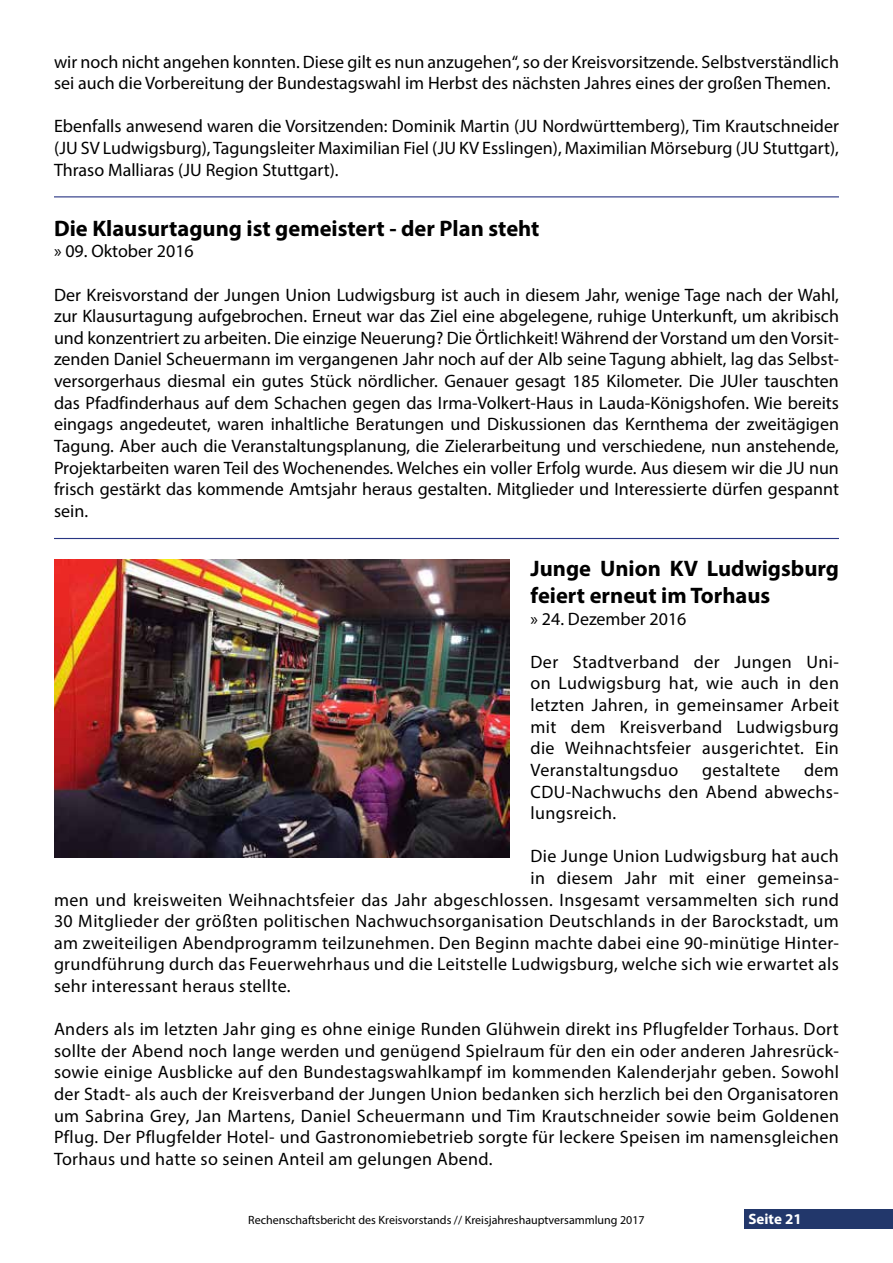
<style>
.page{position:relative;width:893px;height:1263px;background:#fff}
.page>*{position:absolute;margin:0;border:0;box-sizing:border-box;transform-origin:0 0}
.t1{font:700 22.5px/27px "Myriad Pro";color:#000}
.t2{font:18px/21.6px "Myriad Pro";letter-spacing:.02em;color:#000;text-align:justify}
.t3{font:18px/21.6px "Myriad Pro";color:#000}
.t4{font:700 15px "Myriad Pro";color:#fff}
.t5{font:12px "Myriad Pro";color:#000}
</style>
<div class="page">
<div style="left:744px;top:1209px;width:149px;height:19px;background:#22376b"></div>
<img style="left:54px;top:559px;width:455px;height:299px">
<hr style="left:54px;top:538px;width:785px;height:1px;background:#283583">
<hr style="left:54px;top:196px;width:785px;height:1px;background:#283583">
<p class="t3" style="left:54px;top:50px;width:786px">wir noch nicht angehen konnten. Diese gilt es nun anzugehen“, so der Kreisvorsitzende. Selbstverständlich sei auch die Vorbereitung der Bundestagswahl im Herbst des nächsten Jahres eines der großen Themen.</p>
<p class="t2" style="left:54px;top:115px;width:786px">Ebenfalls anwesend waren die Vorsitzenden: Dominik Martin (JU Nordwürttemberg), Tim Krautschneider (JU SV Ludwigsburg), Tagungsleiter Maximilian Fiel (JU KV Esslingen), Maximilian Mörseburg (JU Stuttgart), Thraso Malliaras (JU Region Stuttgart).</p>
<p class="t1" style="left:54px;top:214px;width:487px">Die Klausurtagung ist gemeistert - der Plan steht</p>
<p class="t3" style="left:54px;top:240px;width:141px">» 09. Oktober 2016</p>
<p class="t2" style="left:54px;top:284px;width:786px">Der Kreisvorstand der Jungen Union Ludwigsburg ist auch in diesem Jahr, wenige Tage nach der Wahl, zur Klausurtagung aufgebrochen. Erneut war das Ziel eine abgelegene, ruhige Unterkunft, um akribisch und konzentriert zu arbeiten. Die einzige Neuerung? Die Örtlichkeit! Während der Vorstand um den Vorsit&shy;zenden Daniel Scheuermann im vergangenen Jahr noch auf der Alb seine Tagung abhielt, lag das Selbst&shy;versorgerhaus diesmal ein gutes Stück nördlicher. Genauer gesagt 185 Kilometer. Die JUler tauschten das Pfadfinderhaus auf dem Schachen gegen das Irma-Volkert-Haus in Lauda-Königshofen. Wie bereits eingags angedeutet, waren inhaltliche Beratungen und Diskussionen das Kernthema der zweitägigen Tagung. Aber auch die Veranstaltungsplanung, die Zielerarbeitung und verschiedene, nun anstehende, Projektarbeiten waren Teil des Wochenendes. Welches ein voller Erfolg wurde. Aus diesem wir die JU nun frisch gestärkt das kommende Amtsjahr heraus gestalten. Mitglieder und Interessierte dürfen gespannt sein.</p>
<p class="t1" style="left:531px;top:554px;width:310px">Junge Union KV Ludwigsburg feiert erneut im Torhaus</p>
<p class="t3" style="left:531px;top:607px;width:157px">» 24. Dezember 2016</p>
<p class="t2" style="left:531px;top:651px;width:310px">Der Stadtverband der Jungen Uni&shy;on Ludwigsburg hat, wie auch in den letzten Jahren, in gemeinsamer Arbeit mit dem Kreisverband Ludwigsburg die Weihnachtsfeier ausgerichtet. Ein Veranstaltungsduo</p>
<p class="t2" style="left:531px;top:759px;width:310px;text-indent:273px">dem CDU-Nachwuchs den Abend abwechs&shy;lungsreich.</p>
<p class="t2" style="left:531px;top:845px;width:310px">Die Junge Union Ludwigsburg hat auch</p>
<p class="t2" style="left:531px;top:867px;width:310px">in diesem Jahr mit einer gemeinsa-</p>
<p class="t2" style="left:54px;top:888px;width:786px">men und kreisweiten Weihnachtsfeier das Jahr abgeschlossen. Insgesamt versammelten sich rund</p>
<p class="t2" style="left:54px;top:910px;width:786px">30 Mitglieder der größten politischen Nachwuchsorganisation Deutschlands in der Barockstadt, um</p>
<p class="t2" style="left:54px;top:931px;width:786px">am zweiteiligen Abendprogramm teilzunehmen. Den Beginn machte dabei eine 90-minütige Hinter-</p>
<p class="t2" style="left:54px;top:953px;width:786px">grundführung durch das Feuerwehrhaus und die Leitstelle Ludwigsburg, welche sich wie erwartet als</p>
<p class="t2" style="left:54px;top:975px;width:238px">sehr interessant heraus stellte.</p>
<p class="t2" style="left:54px;top:1018px;width:786px">Anders als im letzten Jahr ging es ohne einige Runden Glühwein direkt ins Pflugfelder Torhaus. Dort sollte der Abend noch lange werden und genügend Spielraum für den ein oder anderen Jahresrück&shy;sowie einige Ausblicke auf den Bundestagswahlkampf im kommenden Kalenderjahr geben. Sowohl der Stadt- als auch der Kreisverband der Jungen Union bedanken sich herzlich bei den Organisatoren um Sabrina Grey, Jan Martens, Daniel Scheuermann und Tim Krautschneider sowie beim Goldenen Pflug. Der Pflugfelder Hotel- und Gastronomiebetrieb sorgte für leckere Speisen im namensgleichen Torhaus und hatte so seinen Anteil am gelungen Abend.</p>
<p class="t2" style="left:702px;top:759px;width:80px">gestaltete</p>
<p class="t5" style="left:248px;top:1212px;width:398px">Rechenschaftsbericht des Kreisvorstands // Kreisjahreshauptversammlung 2017</p>
<p class="t4" style="left:748px;top:1209px;width:55px">Seite 21</p>
</div>
